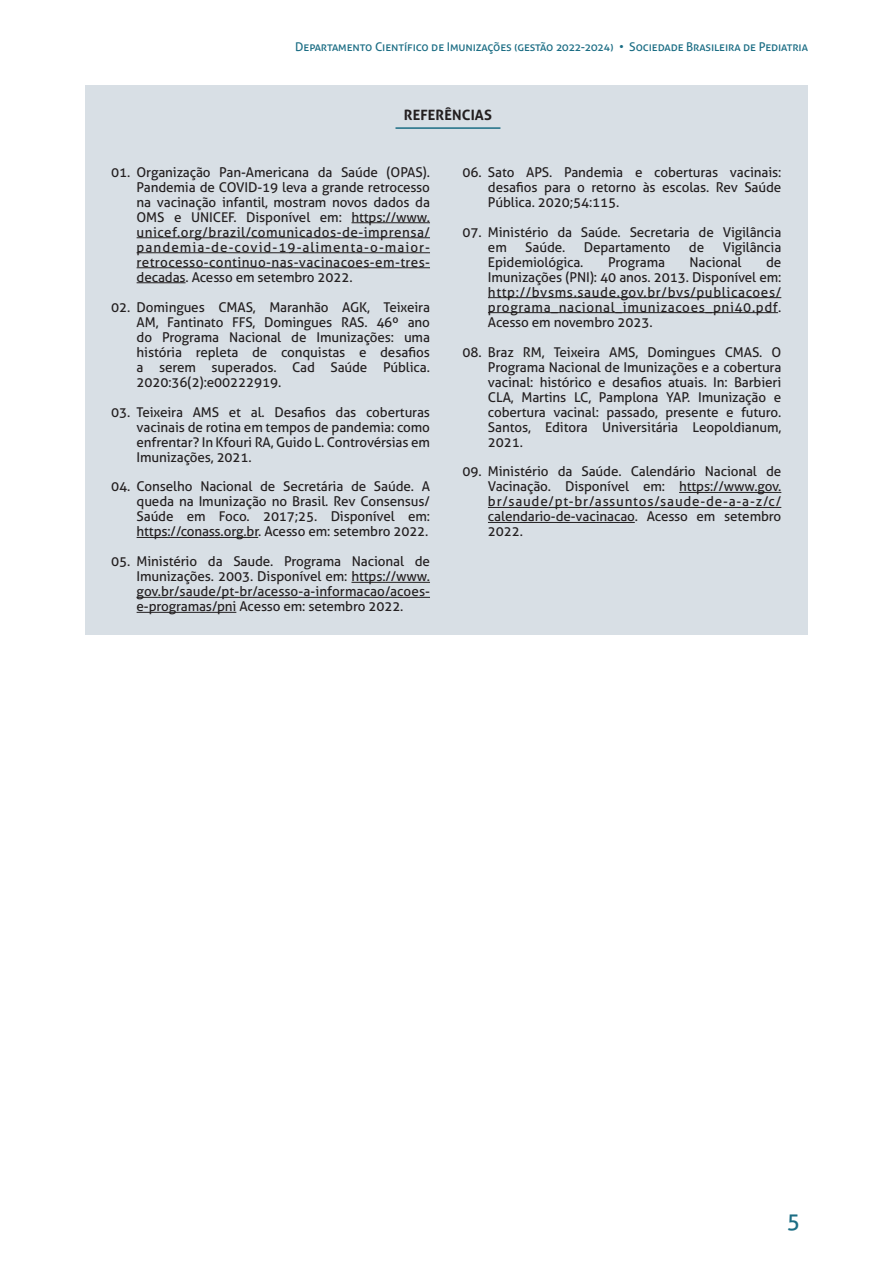
<style>
.page{position:relative;width:893px;height:1263px;background:#fff}
.page>*{position:absolute;margin:0;border:0;box-sizing:border-box;transform-origin:0 0}
.t1{font:22.5px "Aller";color:#1b6d84}
.t2{font:700 14.25px "Aller";letter-spacing:.01em;color:#231f20}
.t3{font:13.5px/15px "Aller";letter-spacing:-.01em;color:#231f20;text-align:justify}
.t4{font:12px "Aller";letter-spacing:-.01em;color:#1b6d84}
</style>
<div class="page">
<div style="left:85px;top:85px;width:723px;height:549px;background:#d8dfe5"></div>
<hr style="left:395px;top:127px;width:105px;height:2px;background:#1b6d84">
<hr style="left:488px;top:297px;width:293px;height:1px;background:#231f20">
<hr style="left:488px;top:312px;width:290px;height:1px;background:#231f20">
<hr style="left:679px;top:492px;width:102px;height:1px;background:#231f20">
<hr style="left:488px;top:507px;width:293px;height:1px;background:#231f20">
<hr style="left:488px;top:522px;width:147px;height:1px;background:#231f20">
<hr style="left:351px;top:222px;width:79px;height:1px;background:#231f20">
<hr style="left:137px;top:237px;width:293px;height:1px;background:#231f20">
<hr style="left:137px;top:252px;width:293px;height:1px;background:#231f20">
<hr style="left:137px;top:267px;width:293px;height:1px;background:#231f20">
<hr style="left:137px;top:282px;width:49px;height:1px;background:#231f20">
<hr style="left:137px;top:537px;width:121px;height:1px;background:#231f20">
<hr style="left:351px;top:582px;width:79px;height:1px;background:#231f20">
<hr style="left:137px;top:597px;width:293px;height:1px;background:#231f20">
<hr style="left:137px;top:612px;width:99px;height:1px;background:#231f20">
<p class="t4" style="left:295px;top:39px;width:514px">Departamento Científico de Imunizações (gestão 2022-2024) • Sociedade Brasileira de Pediatria</p>
<p class="t2" style="left:404px;top:106px;width:90px">REFERÊNCIAS</p>
<p class="t3" style="left:137px;top:164px;width:295px;text-indent:-26px">01. Organização Pan-Americana da Saúde (OPAS).<br>Pandemia de COVID-19 leva a grande retrocesso na vacinação infantil, mostram novos dados da OMS e UNICEF. Disponível em: https://www. unicef.org/brazil/comunicados-de-imprensa/ pandemia-de-covid-19-alimenta-o-maior&shy;retrocesso-continuo-nas-vacinacoes-em-tres&shy;decadas. Acesso em setembro 2022.</p>
<p class="t3" style="left:137px;top:299px;width:295px;text-indent:-26px">02. Domingues CMAS, Maranhão AGK, Teixeira AM, Fantinato FFS, Domingues RAS. 46º ano do Programa Nacional de Imunizações: uma história repleta de conquistas e desafios a serem superados. Cad Saúde Pública.<br>2020:36(2):e00222919.</p>
<p class="t3" style="left:137px;top:404px;width:295px;text-indent:-26px">03. Teixeira AMS et al. Desafios das coberturas vacinais de rotina em tempos de pandemia: como enfrentar? In Kfouri RA, Guido L. Controvérsias em Imunizações, 2021.</p>
<p class="t3" style="left:137px;top:479px;width:295px;text-indent:-26px">04. Conselho Nacional de Secretária de Saúde. A queda na Imunização no Brasil. Rev Consensus/ Saúde em Foco. 2017;25. Disponível em: https://conass.org.br. Acesso em: setembro 2022.</p>
<p class="t3" style="left:137px;top:554px;width:295px;text-indent:-26px">05. Ministério da Saude. Programa Nacional de Imunizações. 2003. Disponível em: https://www. gov.br/saude/pt-br/acesso-a-informacao/acoes&shy;e-programas/pni Acesso em: setembro 2022.</p>
<p class="t3" style="left:488px;top:164px;width:295px;text-indent:-26px">06. Sato APS. Pandemia e coberturas vacinais: desafios para o retorno às escolas. Rev Saúde Pública. 2020;54:115.</p>
<p class="t3" style="left:488px;top:224px;width:295px;text-indent:-26px">07. Ministério da Saúde. Secretaria de Vigilância em</p>
<p class="t3" style="left:525px;top:239px;width:42px">Saúde.</p>
<p class="t3" style="left:584px;top:239px;width:88px">Departamento</p>
<p class="t3" style="left:689px;top:239px;width:17px">de</p>
<p class="t3" style="left:723px;top:239px;width:60px">Vigilância</p>
<p class="t3" style="left:488px;top:254px;width:97px">Epidemiológica.</p>
<p class="t3" style="left:608px;top:254px;width:59px">Programa</p>
<p class="t3" style="left:689px;top:254px;width:54px">Nacional</p>
<p class="t3" style="left:488px;top:254px;width:295px;text-indent:278px">de Imunizações (PNI): 40 anos. 2013. Disponível em: http://bvsms.saude.gov.br/bvs/publicacoes/ programa_nacional_imunizacoes_pni40.pdf.<br>Acesso em novembro 2023.</p>
<p class="t3" style="left:488px;top:344px;width:295px;text-indent:-26px">08. Braz RM, Teixeira AMS, Domingues CMAS. O Programa Nacional de Imunizações e a cobertura vacinal: histórico e desafios atuais. In: Barbieri CLA, Martins LC, Pamplona YAP. Imunização e cobertura vacinal: passado, presente e futuro.<br>Santos, Editora Universitária Leopoldianum, 2021.</p>
<p class="t3" style="left:488px;top:464px;width:295px;text-indent:-26px">09. Ministério da Saúde. Calendário Nacional de Vacinação. Disponível em: https://www.gov. br/saude/pt-br/assuntos/saude-de-a-a-z/c/ calendario-de-vacinacao. Acesso em setembro 2022.</p>
<h1 class="t1" style="left:787px;top:1207px;width:15px">5</h1>
</div>
